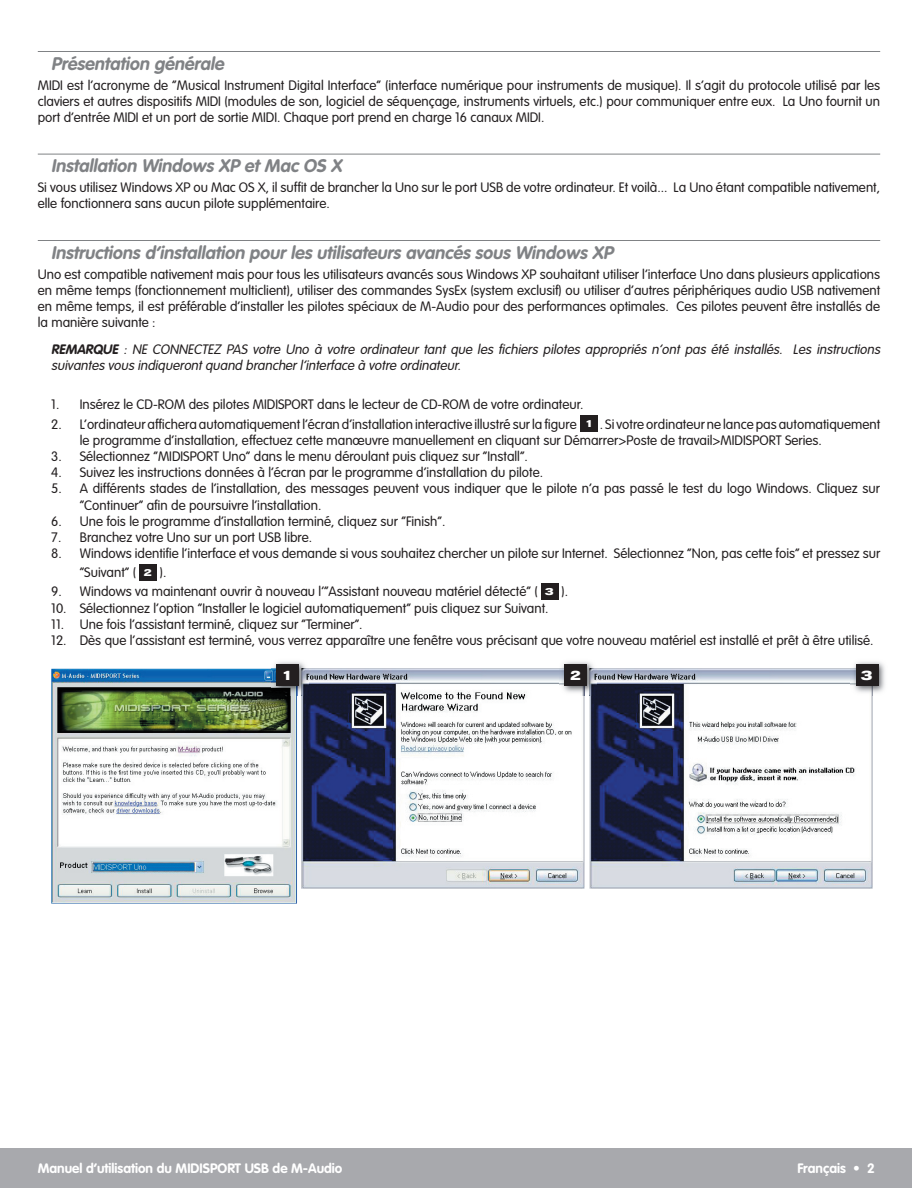
<style>
.page{position:relative;width:918px;height:1188px;background:#fff}
.page>*{position:absolute;margin:0;border:0;box-sizing:border-box;transform-origin:0 0}
.t1{font:italic 700 18px "VAG Rounded";color:#808285}
.t2{font:300 13.5px/16.2px "VAG Rounded";color:#231f20}
.t3{font:italic 300 13.5px/16.2px "VAG Rounded";color:#231f20}
.t4{font:700 13.5px "VAG Rounded";color:#fff}
.t5{font:700 expanded 13.5px "Akzidenz Grotesk BE";color:#fff}
.s1{font-weight:700}
.s2{font-family:"Akzidenz Grotesk BE";font-weight:700;font-stretch:expanded;font-size:10.2px;color:#fff}
</style>
<div class="page">
<div style="left:0;top:1149px;width:903px;height:39px;background:#a8a9ad"></div>
<hr style="left:38px;top:51px;width:842px;height:1px;background:#808285">
<hr style="left:38px;top:154px;width:842px;height:1px;background:#808285">
<hr style="left:38px;top:240px;width:842px;height:1px;background:#808285">
<div style="left:581px;top:415px;width:17px;height:17px;background:#231f20"></div>
<div style="left:139px;top:564px;width:17px;height:16px;background:#231f20"></div>
<div style="left:541px;top:583px;width:17px;height:16px;background:#231f20"></div>
<img style="left:302px;top:668px;width:283px;height:221px">
<img style="left:590px;top:668px;width:283px;height:221px">
<img style="left:51px;top:669px;width:246px;height:235px">
<img style="left:271px;top:661px;width:35px;height:34px">
<img style="left:302px;top:668px;width:6px;height:27px">
<img style="left:271px;top:669px;width:26px;height:26px">
<div style="left:276px;top:664px;width:23px;height:22px;background:#231f20"></div>
<img style="left:562px;top:661px;width:32px;height:34px">
<img style="left:559px;top:668px;width:26px;height:27px">
<img style="left:590px;top:668px;width:6px;height:27px">
<div style="left:564px;top:664px;width:23px;height:22px;background:#231f20"></div>
<img style="left:854px;top:661px;width:31px;height:32px">
<img style="left:851px;top:668px;width:22px;height:27px">
<div style="left:856px;top:664px;width:22px;height:22px;background:#231f20"></div>
<h1 class="t1" style="left:51px;top:53px;width:178px">Présentation générale</h1>
<p class="t2" style="left:38px;top:77px;width:844px;text-align:justify">MIDI est l’acronyme de “Musical Instrument Digital Interface” (interface numérique pour instruments de musique). Il s’agit du protocole utilisé par les claviers et autres dispositifs MIDI (modules de son, logiciel de séquençage, instruments virtuels, etc.) pour communiquer entre eux. La Uno fournit un port d’entrée MIDI et un port de sortie MIDI. Chaque port prend en charge 16 canaux MIDI.</p>
<h1 class="t1" style="left:51px;top:156px;width:296px">Installation Windows XP et Mac OS X</h1>
<p class="t2" style="left:38px;top:179px;width:844px">Si vous utilisez Windows XP ou Mac OS X, il suffit de brancher la Uno sur le port USB de votre ordinateur. Et voilà... La Uno étant compatible nativement, elle fonctionnera sans aucun pilote supplémentaire.</p>
<h1 class="t1" style="left:51px;top:242px;width:567px">Instructions d’installation pour les utilisateurs avancés sous Windows XP</h1>
<p class="t2" style="left:38px;top:266px;width:844px;text-align:justify">Uno est compatible nativement mais pour tous les utilisateurs avancés sous Windows XP souhaitant utiliser l’interface Uno dans plusieurs applications en même temps (fonctionnement multiclient), utiliser des commandes SysEx (system exclusif) ou utiliser d’autres périphériques audio USB nativement en même temps, il est préférable d’installer les pilotes spéciaux de M-Audio pour des performances optimales. Ces pilotes peuvent être installés de la manière suivante :</p>
<p class="t3" style="left:51px;top:341px;width:833px"><span class="s1">REMARQUE</span> : NE CONNECTEZ PAS votre Uno à votre ordinateur tant que les fichiers pilotes appropriés n’ont pas été installés. Les instructions suivantes vous indiquerontquand brancherl’interface à votre ordinateur.</p>
<p class="t2" style="left:51px;top:397px;width:534px">1. Insérez le CD-ROM des pilotes MIDISPORT dans le lecteur de CD-ROM de votre ordinateur.</p>
<p class="t2" style="left:80px;top:416px;width:802px;text-indent:-29px">2. L’ordinateur affichera automatiquement l’écran d’installation interactive illustré sur la figure <span class="s2">1</span> . Si votre ordinateur ne lance pas automatiquement le programme d’installation, effectuez cette manœuvre manuellement en cliquant sur Démarrer&gt;Poste de travail&gt;MIDISPORT Series.</p>
<p class="t2" style="left:51px;top:448px;width:478px">3. Sélectionnez “MIDISPORT Uno” dans le menu déroulant puis cliquez sur “Install”.</p>
<p class="t2" style="left:51px;top:464px;width:493px">4. Suivez les instructions données à l’écran par le programme d’installation du pilote.</p>
<p class="t2" style="left:80px;top:481px;width:802px;text-indent:-28px">5. A différents stades de l’installation, des messages peuvent vous indiquer que le pilote n’a pas passé le test du logo Windows. Cliquez sur “Continuer” afin de poursuivre l’installation.</p>
<p class="t2" style="left:51px;top:513px;width:396px">6. Une fois le programme d’installation terminé, cliquez sur “Finish”.</p>
<p class="t2" style="left:51px;top:529px;width:262px">7. Branchez votre Uno sur un port USB libre.</p>
<p class="t2" style="left:80px;top:544px;width:802px;line-height:19px;text-indent:-28px">8. Windows identifie l’interface et vous demande si vous souhaitez chercher un pilote sur Internet. Sélectionnez “Non, pas cette fois” et pressez sur “Suivant” ( <span class="s2">2</span> ).</p>
<p class="t2" style="left:51px;top:584px;width:518px">9. Windows va maintenant ouvrir à nouveau l’”Assistant nouveau matériel détecté” ( <span class="s2">3</span> ).</p>
<p class="t2" style="left:51px;top:600px;width:499px">10. Sélectionnez l’option “Installer le logiciel automatiquement” puis cliquez sur Suivant.</p>
<p class="t2" style="left:51px;top:616px;width:313px">11. Une fois l’assistant terminé, cliquez sur “Terminer”.</p>
<p class="t2" style="left:51px;top:632px;width:824px">12. Dès que l’assistant est terminé, vous verrez apparaître une fenêtre vous précisant que votre nouveau matériel est installé et prêt à être utilisé.</p>
<p class="t5" style="left:282px;top:667px;width:13px">1</p>
<p class="t5" style="left:570px;top:667px;width:13px">2</p>
<p class="t5" style="left:861px;top:667px;width:13px">3</p>
<p class="t4" style="left:38px;top:1160px;width:306px">Manuel d’utilisation du MIDISPORT USB de M-Audio</p>
<p class="t4" style="left:797px;top:1160px;width:79px">Français • 2</p>
</div>
